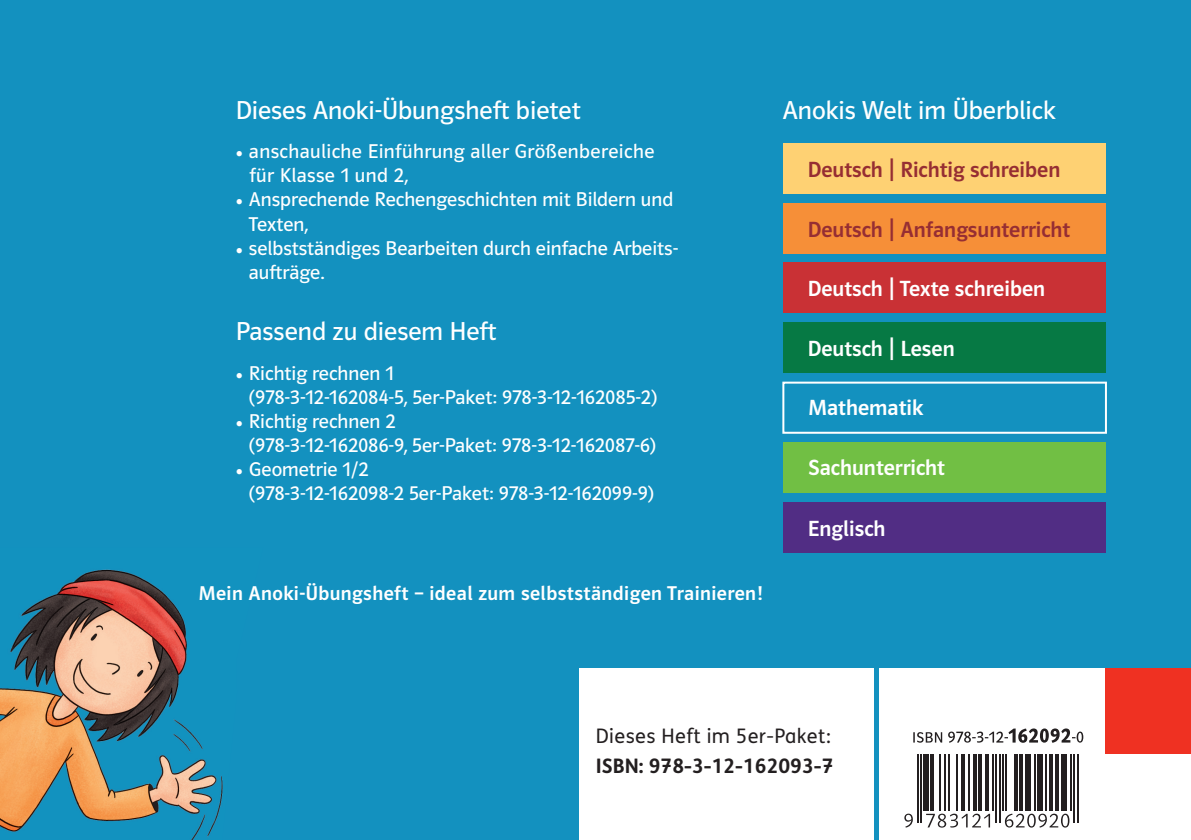
<style>
.page{position:relative;width:1191px;height:840px;background:#fff}
.page>*{position:absolute;margin:0;border:0;box-sizing:border-box;transform-origin:0 0}
.t1{font:26px "Polo CEF";color:#fff}
.t2{font:500 22px "Polo CEF";color:#fff}
.t3{font:500 22px "Polo CEF";color:#962e33}
.t4{font:20px/24px "Polo CEF";color:#fff}
.t5{font:20px/24px "Polo CEF";letter-spacing:.02em;color:#fff}
.t6{font:500 20px "Polo CEF";letter-spacing:.02em;color:#fff}
.t7{font:20px "FS Klett GSV";letter-spacing:.02em;color:#231f20}
.t8{font:700 20px "FS Klett GSV";color:#231f20}
.s1{font-family:"Minion Pro"}
</style>
<div class="page">
<div style="left:0;top:0;width:1191px;height:839px;background:#1391bf"></div>
<div style="left:579px;top:668px;width:294px;height:171px;background:#fff"></div>
<div style="left:879px;top:668px;width:312px;height:171px;background:#fff"></div>
<div style="left:1106px;top:668px;width:85px;height:85px;background:#ef3122"></div>
<img style="left:0;top:569px;width:223px;height:270px">
<div style="left:783px;top:502px;width:323px;height:50px;background:#512d84"></div>
<div style="left:782px;top:381px;width:325px;height:52px;background:#1391bf;border:2px solid #fff"></div>
<div style="left:783px;top:442px;width:323px;height:50px;background:#71bf44"></div>
<div style="left:783px;top:203px;width:323px;height:50px;background:#f68f38"></div>
<div style="left:783px;top:322px;width:323px;height:50px;background:#067944"></div>
<div style="left:783px;top:143px;width:323px;height:50px;background:#fed173"></div>
<div style="left:783px;top:263px;width:323px;height:50px;background:#c93135"></div>
<hr style="left:917px;top:753px;width:1px;height:69px;background:#231f20">
<hr style="left:920px;top:753px;width:2px;height:69px;background:#231f20">
<div style="left:924px;top:753px;width:5px;height:57px;background:#231f20"></div>
<hr style="left:930px;top:753px;width:4px;height:57px;background:#231f20">
<hr style="left:939px;top:753px;width:2px;height:57px;background:#231f20">
<hr style="left:944px;top:753px;width:2px;height:57px;background:#231f20">
<hr style="left:947px;top:753px;width:2px;height:57px;background:#231f20">
<hr style="left:956px;top:753px;width:2px;height:57px;background:#231f20">
<hr style="left:961px;top:753px;width:3px;height:57px;background:#231f20">
<hr style="left:968px;top:753px;width:1px;height:57px;background:#231f20">
<hr style="left:973px;top:753px;width:3px;height:57px;background:#231f20">
<hr style="left:978px;top:753px;width:3px;height:57px;background:#231f20">
<hr style="left:985px;top:753px;width:3px;height:57px;background:#231f20">
<hr style="left:992px;top:753px;width:1px;height:57px;background:#231f20">
<hr style="left:995px;top:753px;width:2px;height:69px;background:#231f20">
<hr style="left:998px;top:753px;width:2px;height:69px;background:#231f20">
<hr style="left:1002px;top:753px;width:1px;height:57px;background:#231f20">
<hr style="left:1005px;top:753px;width:2px;height:57px;background:#231f20">
<hr style="left:1014px;top:753px;width:3px;height:57px;background:#231f20">
<hr style="left:1019px;top:753px;width:3px;height:57px;background:#231f20">
<div style="left:1026px;top:753px;width:5px;height:57px;background:#231f20"></div>
<hr style="left:1034px;top:753px;width:2px;height:57px;background:#231f20">
<div style="left:1037px;top:753px;width:6px;height:57px;background:#231f20"></div>
<hr style="left:1044px;top:753px;width:2px;height:57px;background:#231f20">
<hr style="left:1049px;top:753px;width:4px;height:57px;background:#231f20">
<svg style="left:1055px;top:754px;width:3px;height:56px"></svg>
<div style="left:1061px;top:753px;width:5px;height:57px;background:#231f20"></div>
<hr style="left:1070px;top:753px;width:1px;height:57px;background:#231f20">
<hr style="left:1073px;top:753px;width:2px;height:69px;background:#231f20">
<hr style="left:1077px;top:753px;width:1px;height:69px;background:#231f20">
<svg style="left:926px;top:813px;width:64px;height:14px"></svg>
<svg style="left:1005px;top:813px;width:64px;height:14px"></svg>
<svg style="left:904px;top:813px;width:9px;height:14px"></svg>
<svg style="left:913px;top:728px;width:170px;height:14px"></svg>
<h1 class="t1" style="left:235px;top:95px;width:347px">Dieses Anoki-Übungsheft bietet</h1>
<p class="t5" style="left:249px;top:140px;width:406px;text-indent:-14px"><span class="s1">•</span> anschauliche Einführung aller Größenbereiche für Klasse 1 und 2,</p>
<p class="t4" style="left:249px;top:188px;width:426px;text-indent:-14px"><span class="s1">•</span> Ansprechende Rechengeschichten mit Bildern und<br>Texten,</p>
<p class="t4" style="left:249px;top:236px;width:430px;text-indent:-14px"><span class="s1">•</span> selbstständiges Bearbeiten durch einfache Arbeits&shy;aufträge.</p>
<h1 class="t1" style="left:235px;top:316px;width:262px">Passend zu diesem Heft</h1>
<p class="t4" style="left:249px;top:361px;width:409px;text-indent:-14px"><span class="s1">•</span> Richtig rechnen 1<br>(978-3-12-162084-5, 5er-Paket: 978-3-12-162085-2)</p>
<p class="t4" style="left:249px;top:409px;width:408px;text-indent:-14px"><span class="s1">•</span> Richtig rechnen 2<br>(978-3-12-162086-9, 5er-Paket: 978-3-12-162087-6)</p>
<p class="t4" style="left:249px;top:457px;width:406px;text-indent:-14px"><span class="s1">•</span> Geometrie 1/2<br>(978-3-12-162098-2 5er-Paket: 978-3-12-162099-9)</p>
<p class="t6" style="left:198px;top:580px;width:566px">Mein Anoki-Übungsheft – ideal zum selbstständigen Trainieren!</p>
<h1 class="t1" style="left:782px;top:95px;width:274px">Anokis Welt im Überblick</h1>
<p class="t3" style="left:807px;top:156px;width:254px">Deutsch ⏐ Richtig schreiben</p>
<p class="t3" style="left:807px;top:216px;width:264px">Deutsch ⏐ Anfangsunterricht</p>
<p class="t2" style="left:807px;top:275px;width:239px">Deutsch ⏐ Texte schreiben</p>
<p class="t2" style="left:807px;top:335px;width:149px">Deutsch ⏐ Lesen</p>
<p class="t2" style="left:808px;top:395px;width:117px">Mathematik</p>
<p class="t2" style="left:808px;top:454px;width:138px">Sachunterricht</p>
<p class="t2" style="left:808px;top:515px;width:79px">Englisch</p>
<p class="t7" style="left:595px;top:722px;width:237px">Dieses Heft im 5er-Paket:</p>
<p class="t8" style="left:595px;top:750px;width:239px">ISBN: 978-3-12-162093-7</p>
</div>
